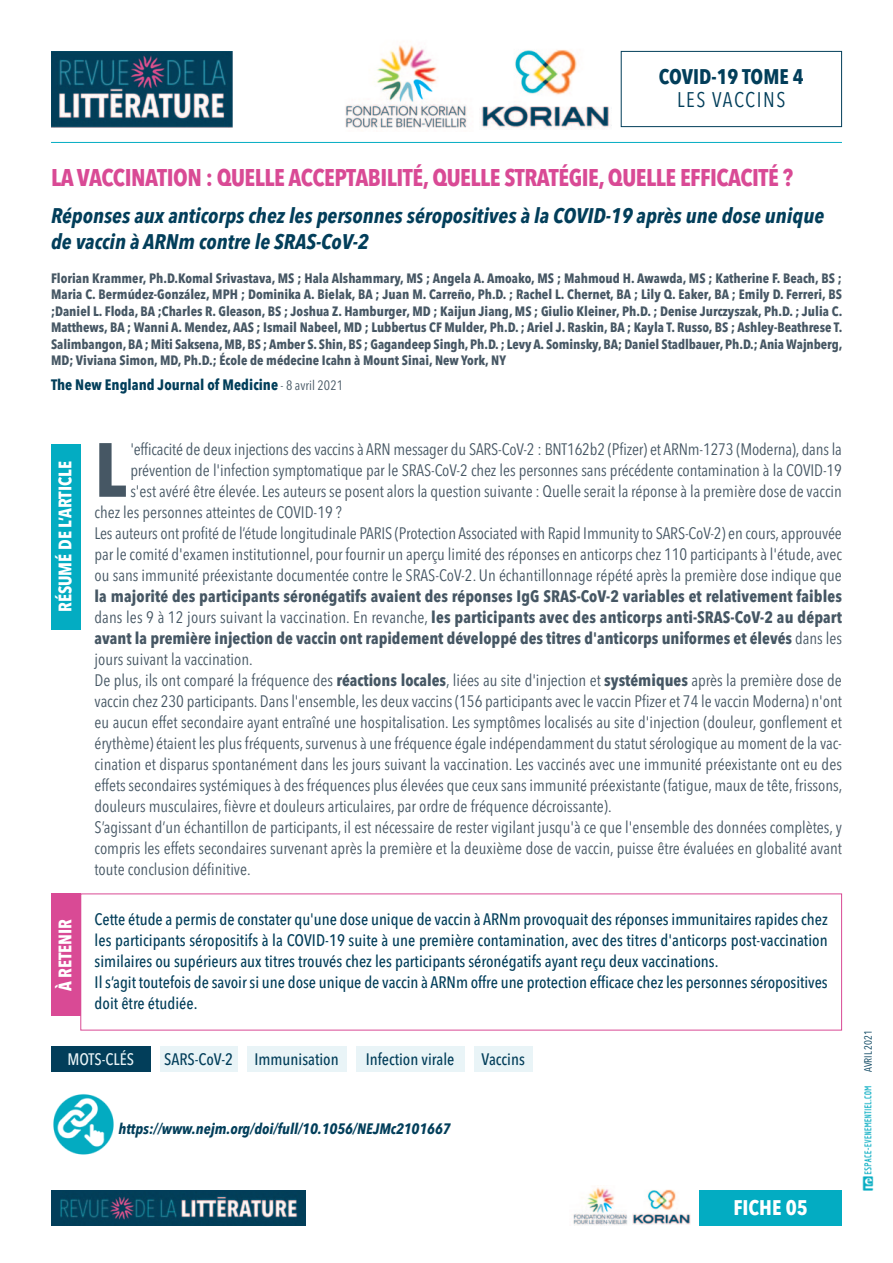
<style>
.page{position:relative;width:893px;height:1263px;background:#fff}
.page>*{position:absolute;margin:0;border:0;box-sizing:border-box;transform-origin:0 0}
.t1{font:700 75.75px "Avenir Next Condensed";color:#465764}
.t2{font:700 24px "Avenir Next Condensed";letter-spacing:-.02em;color:#d94a95}
.t3{font:italic 700 21px/25.5px "Avenir Next Condensed";color:#023e5a}
.t4{font:700 21px "Avenir Next Condensed";color:#023e5a}
.t5{font:21px "Avenir Next Condensed";letter-spacing:.075em;color:#023e5a}
.t6{font:700 21px "Avenir Next Condensed";color:#fff}
.t7{font:700 18px "Avenir Next Condensed";color:#fff}
.t8{font:16.5px/21px "Avenir Next Condensed";color:#465764;text-align:justify}
.t9{font:500 16.5px/21px "Avenir Next Condensed";letter-spacing:-.005em;color:#023e5a;text-align:justify}
.t10{font:500 16.5px "Avenir Next Condensed";color:#e9f4f7}
.t11{font:italic 700 15px "Avenir Next Condensed";color:#023e5a}
.t12{font:700 15px "Avenir Next Condensed";color:#023e5a}
.t13{font:700 13.5px/16.5px "Avenir Next Condensed";color:#465764;text-align:justify}
.t14{font:10.5px "Avenir Next Condensed";color:#023e5a}
.s1{font-weight:400;font-size:13.5px;color:#465764}
.s2{font-weight:700}
</style>
<div class="page">
<div style="left:699px;top:1191px;width:143px;height:35px;background:#03acc2"></div>
<img style="left:51px;top:1191px;width:255px;height:35px">
<div style="left:621px;top:51px;width:221px;height:76px;border:1px solid #023e5a"></div>
<img style="left:51px;top:51px;width:182px;height:76px">
<hr style="left:51px;top:142px;width:791px;height:1px;background:#03acc2">
<div style="left:51px;top:444px;width:29px;height:185px;background:#03acc2"></div>
<img style="left:862px;top:1086px;width:12px;height:105px">
<img style="left:345px;top:45px;width:122px;height:83px">
<img style="left:481px;top:50px;width:131px;height:78px">
<img style="left:573px;top:1187px;width:55px;height:39px">
<img style="left:633px;top:1189px;width:57px;height:36px">
<div style="left:51px;top:893px;width:29px;height:123px;background:#d94a95"></div>
<img style="left:53px;top:1094px;width:61px;height:61px">
<div style="left:160px;top:1046px;width:77px;height:26px;background:#e9f4f7"></div>
<div style="left:51px;top:1046px;width:99px;height:26px;background:#023e5a"></div>
<div style="left:247px;top:1046px;width:99px;height:26px;background:#e9f4f7"></div>
<div style="left:356px;top:1046px;width:108px;height:26px;background:#e9f4f7"></div>
<div style="left:474px;top:1046px;width:58px;height:26px;background:#e9f4f7"></div>
<p class="t4" style="left:659px;top:68px;width:147px">COVID-19 TOME 4</p>
<p class="t5" style="left:677px;top:91px;width:110px">LES VACCINS</p>
<p class="t2" style="left:51px;top:167px;width:743px">LA VACCINATION : QUELLE ACCEPTABILITÉ, QUELLE STRATÉGIE, QUELLE EFFICACITÉ ?</p>
<p class="t3" style="left:51px;top:205px;width:775px">Réponses aux anticorps chez les personnes séropositives à la COVID-19 après une dose unique de vaccin à ARNm contre le SRAS-CoV-2</p>
<p class="t13" style="left:51px;top:271px;width:793px">Florian Krammer, Ph.D.Komal Srivastava, MS ; Hala Alshammary, MS ; Angela A. Amoako, MS ; Mahmoud H. Awawda, MS ; Katherine F. Beach, BS ; Maria C. Bermúdez-González, MPH ; Dominika A. Bielak, BA ; Juan M. Carreño, Ph.D. ; Rachel L. Chernet, BA ; Lily Q. Eaker, BA ; Emily D. Ferreri, BS ;Daniel L. Floda, BA ;Charles R. Gleason, BS ; Joshua Z. Hamburger, MD ; Kaijun Jiang, MS ; Giulio Kleiner, Ph.D. ; Denise Jurczyszak, Ph.D. ; Julia C.<br>Matthews, BA ; Wanni A. Mendez, AAS ; Ismail Nabeel, MD ; Lubbertus CF Mulder, Ph.D. ; Ariel J. Raskin, BA ; Kayla T. Russo, BS ; Ashley-Beathrese T.<br>Salimbangon, BA ; Miti Saksena, MB, BS ; Amber S. Shin, BS ; Gagandeep Singh, Ph.D. ; Levy A. Sominsky, BA; Daniel Stadlbauer, Ph.D.; Ania Wajnberg, MD; Viviana Simon, MD, Ph.D.; École de médecine Icahn à Mount Sinai, New York, NY</p>
<p class="t12" style="left:51px;top:379px;width:293px">The New England Journal of Medicine <span class="s1">- 8 avril 2021</span></p>
<p class="t7" style="left:58px;top:612px;width:153px;rotate:-90deg">RÉSUMÉ DE L’ARTICLE</p>
<p class="t7" style="left:58px;top:991px;width:74px;rotate:-90deg">À RETENIR</p>
<p class="t1" style="left:95px;top:440px;width:34px">L</p>
<p class="t8" style="left:130px;top:440px;width:713px">'efficacité de deux injections des vaccins à ARN messager du SARS-CoV-2 : BNT162b2 (Pfizer) et ARNm-1273 (Moderna), dans la</p>
<p class="t8" style="left:130px;top:461px;width:713px">prévention de l'infection symptomatique par le SRAS-CoV-2 chez les personnes sans précédente contamination à la COVID-19</p>
<p class="t8" style="left:130px;top:482px;width:713px">s'est avéré être élevée. Les auteurs se posent alors la question suivante : Quelle serait la réponse à la première dose de vaccin</p>
<p class="t8" style="left:95px;top:503px;width:249px">chez les personnes atteintes de COVID-19 ?</p>
<p class="t8" style="left:95px;top:524px;width:749px">Les auteurs ont profité de l’étude longitudinale PARIS (Protection Associated with Rapid Immunity to SARS-CoV-2) en cours, approuvée par le comité d'examen institutionnel, pour fournir un aperçu limité des réponses en anticorps chez 110 participants à l'étude, avec ou sans immunité préexistante documentée contre le SRAS-CoV-2. Un échantillonnage répété après la première dose indique que <span class="s2">la majorité des participants séronégatifs avaient des réponses IgG SRAS-CoV-2 variables et relativement faibles </span>dans les 9 à 12 jours suivant la vaccination. En revanche, <span class="s2">les participants avec des anticorps anti-SRAS-CoV-2 au départ avant la première injection de vaccin ont rapidement développé des titres d'anticorps uniformes et élevés</span> dans les jours suivant la vaccination.</p>
<p class="t8" style="left:95px;top:671px;width:749px">De plus, ils ont comparé la fréquence des <span class="s2">réactions locales</span>, liées au site d'injection et <span class="s2">systémiques</span> après la première dose de vaccin chez 230 participants. Dans l'ensemble, les deux vaccins (156 participants avec le vaccin Pfizer et 74 le vaccin Moderna) n'ont eu aucun effet secondaire ayant entraîné une hospitalisation. Les symptômes localisés au site d'injection (douleur, gonflement et érythème) étaient les plus fréquents, survenus à une fréquence égale indépendamment du statut sérologique au moment de la vac&shy;cination et disparus spontanément dans les jours suivant la vaccination. Les vaccinés avec une immunité préexistante ont eu des effets secondaires systémiques à des fréquences plus élevées que ceux sans immunité préexistante (fatigue, maux de tête, frissons, douleurs musculaires, fièvre et douleurs articulaires, par ordre de fréquence décroissante).</p>
<p class="t8" style="left:95px;top:818px;width:749px">S’agissant d’un échantillon de participants, il est nécessaire de rester vigilant jusqu'à ce que l'ensemble des données complètes, y compris les effets secondaires survenant après la première et la deuxième dose de vaccin, puisse être évaluées en globalité avant toute conclusion définitive.</p>
<p class="t9" style="left:95px;top:910px;width:735px">Cette étude a permis de constater qu'une dose unique de vaccin à ARNm provoquait des réponses immunitaires rapides chez les participants séropositifs à la COVID-19 suite à une première contamination, avec des titres d'anticorps post-vaccination similaires ou supérieurs aux titres trouvés chez les participants séronégatifs ayant reçu deux vaccinations.</p>
<p class="t9" style="left:95px;top:973px;width:735px">Il s’agit toutefois de savoir si une dose unique de vaccin à ARNm offre une protection efficace chez les personnes séropositives doit être étudiée.</p>
<p class="t10" style="left:67px;top:1052px;width:68px">MOTS-CLÉS</p>
<p class="t9" style="left:164px;top:1050px;width:71px">SARS-CoV-2</p>
<p class="t9" style="left:254px;top:1050px;width:86px">Immunisation</p>
<p class="t9" style="left:366px;top:1050px;width:90px">Infection virale</p>
<p class="t9" style="left:482px;top:1050px;width:45px">Vaccins</p>
<p class="t11" style="left:119px;top:1122px;width:334px">https://www.nejm.org/doi/full/10.1056/NEJMc2101667</p>
<p class="t14" style="left:864px;top:1072px;width:44px;rotate:-90deg">AVRIL 2021</p>
<p class="t6" style="left:733px;top:1199px;width:76px">FICHE 05</p>
</div>
